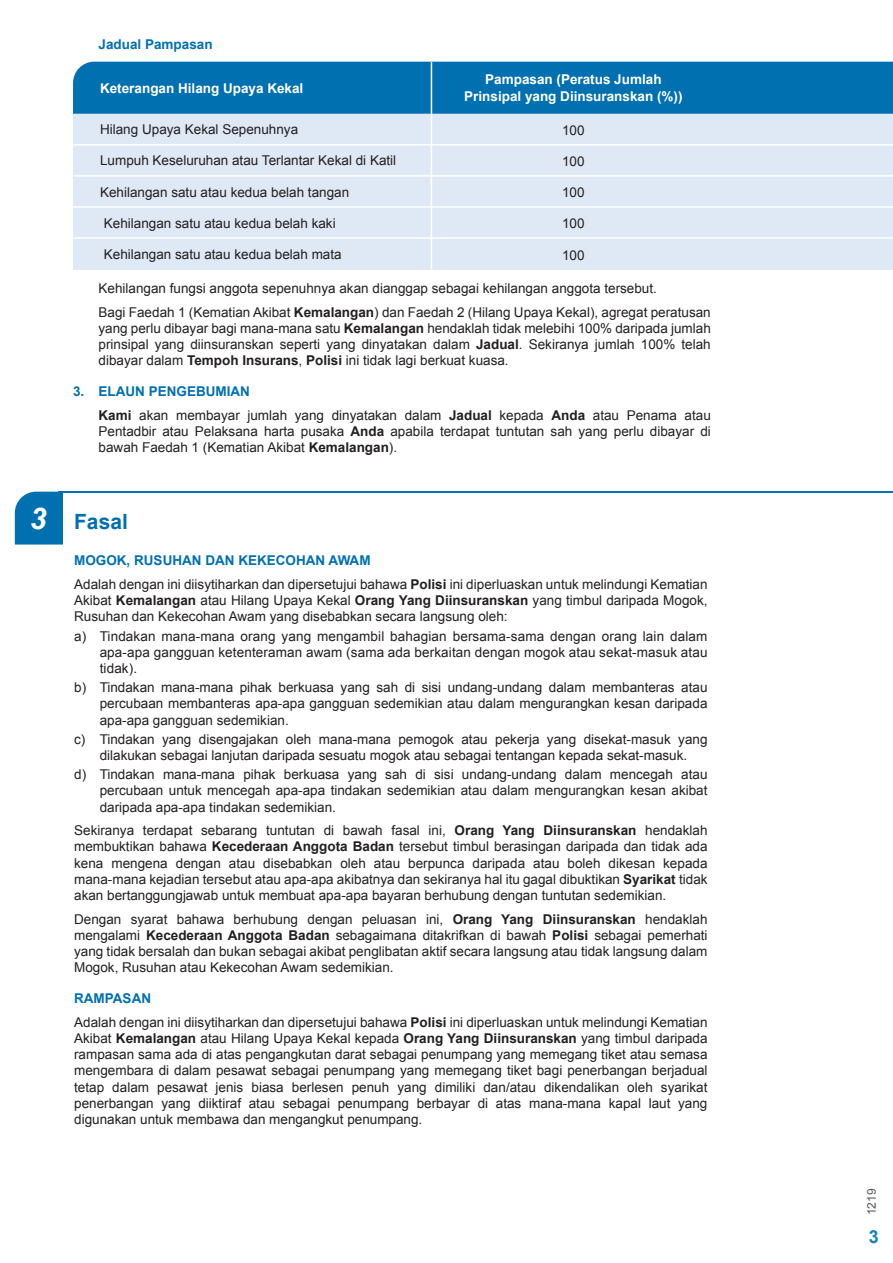
<style>
.page{position:relative;width:893px;height:1263px;background:#fff}
.page>*{position:absolute;margin:0;border:0;box-sizing:border-box;transform-origin:0 0}
.t1{font:700 21px "Arial";color:#0070b1}
.t2{font:700 18px "Arial";color:#1583be}
.t3{font:13.5px/16.2px "Arial";color:#231f20;text-align:justify}
.t4{font:700 13.5px/16.2px "Arial";color:#fff;text-align:center}
.t5{font:700 13.5px "Arial";color:#0070b1}
.t6{font:12px "Arial";color:#57585a}
.s1{font-weight:700}
.s2{font-weight:700;color:#0070b1}
.s3{font-style:italic;font-size:29.85px;color:#fff}
</style>
<div class="page">
<div style="left:73px;top:98px;width:820px;height:171px;background:#dfe9f5"></div>
<div style="left:73px;top:62px;width:820px;height:52px;background:#0070b1"></div>
<hr style="left:431px;top:62px;width:1px;height:207px;background:#fff">
<hr style="left:73px;top:144px;width:820px;height:2px;background:#fff">
<hr style="left:73px;top:175px;width:820px;height:2px;background:#fff">
<hr style="left:73px;top:206px;width:820px;height:2px;background:#fff">
<hr style="left:73px;top:237px;width:820px;height:2px;background:#fff">
<div style="left:15px;top:492px;width:48px;height:52px;background:#0070b1"></div>
<hr style="left:59px;top:492px;width:834px;height:1px;background:#0070b1">
<p class="t5" style="left:99px;top:36px;width:116px">Jadual Pampasan</p>
<p class="t4" style="left:100px;top:80px;width:205px">Keterangan Hilang Upaya Kekal</p>
<p class="t3" style="left:100px;top:122px;width:200px">Hilang Upaya Kekal Sepenuhnya</p>
<p class="t3" style="left:100px;top:153px;width:298px">Lumpuh Keseluruhan atau Terlantar Kekal di Katil</p>
<p class="t3" style="left:100px;top:184px;width:251px">Kehilangan satu atau kedua belah tangan</p>
<p class="t3" style="left:104px;top:215px;width:233px">Kehilangan satu atau kedua belah kaki</p>
<p class="t3" style="left:104px;top:246px;width:239px">Kehilangan satu atau kedua belah mata</p>
<p class="t4" style="left:464px;top:72px;width:220px">Pampasan (Peratus Jumlah<br>Prinsipal yang Diinsuranskan (%))</p>
<p class="t3" style="left:562px;top:122px;width:24px">100</p>
<p class="t3" style="left:562px;top:153px;width:24px">100</p>
<p class="t3" style="left:562px;top:185px;width:24px">100</p>
<p class="t3" style="left:562px;top:216px;width:24px">100</p>
<p class="t3" style="left:562px;top:247px;width:24px">100</p>
<p class="t3" style="left:99px;top:276px;width:614px;line-height:23.7px">Kehilangan fungsi anggota sepenuhnya akan dianggap sebagai kehilangan anggota tersebut.<br>Bagi Faedah 1 (Kematian Akibat <span class="s1">Kemalangan</span>) dan Faedah 2 (Hilang Upaya Kekal), agregat peratusan</p>
<p class="t3" style="left:99px;top:320px;width:614px">yang perlu dibayar bagi mana-mana satu <span class="s1">Kemalangan</span> hendaklah tidak melebihi 100% daripada jumlah prinsipal yang diinsuranskan seperti yang dinyatakan dalam <span class="s1">Jadual</span>. Sekiranya jumlah 100% telah dibayar dalam <span class="s1">Tempoh Insurans</span>, <span class="s1">Polisi</span> ini tidak lagi berkuat kuasa.</p>
<p class="t3" style="left:99px;top:380px;width:614px;line-height:23.7px;text-indent:-26px"><span class="s2">3. ELAUN PENGEBUMIAN<br></span><span class="s1">Kami</span> akan membayar jumlah yang dinyatakan dalam <span class="s1">Jadual</span> kepada <span class="s1">Anda</span> atau Penama atau</p>
<p class="t3" style="left:99px;top:424px;width:614px">Pentadbir atau Pelaksana harta pusaka <span class="s1">Anda</span> apabila terdapat tuntutan sah yang perlu dibayar di bawah Faedah 1 (Kematian Akibat <span class="s1">Kemalangan</span>).</p>
<h1 class="t1" style="left:30px;top:508px;width:99px"><span class="s3">3</span> Fasal</h1>
<p class="t3" style="left:74px;top:549px;width:635px;line-height:23.7px"><span class="s2">MOGOK, RUSUHAN DAN KEKECOHAN AWAM<br></span>Adalah dengan ini diisytiharkan dan dipersetujui bahawa <span class="s1">Polisi</span> ini diperluaskan untuk melindungi Kematian</p>
<p class="t3" style="left:74px;top:592px;width:635px">Akibat <span class="s1">Kemalangan</span> atau Hilang Upaya Kekal <span class="s1">Orang Yang Diinsuranskan</span> yang timbul daripada Mogok,<br>Rusuhan dan Kekecohan Awam yang disebabkan secara langsung oleh:</p>
<p class="t3" style="left:100px;top:628px;width:609px;text-indent:-26px">a) Tindakan mana-mana orang yang mengambil bahagian bersama-sama dengan orang lain dalam apa-apa gangguan ketenteraman awam (sama ada berkaitan dengan mogok atau sekat-masuk atau tidak).</p>
<p class="t3" style="left:100px;top:679px;width:609px;text-indent:-26px">b) Tindakan mana-mana pihak berkuasa yang sah di sisi undang-undang dalam membanteras atau percubaan membanteras apa-apa gangguan sedemikian atau dalam mengurangkan kesan daripada apa-apa gangguan sedemikian.</p>
<p class="t3" style="left:74px;top:731px;width:635px;text-align:center">c) Tindakan yang disengajakan oleh mana-mana pemogok atau pekerja yang disekat-masuk yang dilakukan sebagai lanjutan daripada sesuatu mogok atau sebagai tentangan kepada sekat-masuk.</p>
<p class="t3" style="left:100px;top:766px;width:609px;text-indent:-26px">d) Tindakan mana-mana pihak berkuasa yang sah di sisi undang-undang dalam mencegah atau percubaan untuk mencegah apa-apa tindakan sedemikian atau dalam mengurangkan kesan akibat daripada apa-apa tindakan sedemikian.</p>
<p class="t3" style="left:74px;top:822px;width:635px">Sekiranya terdapat sebarang tuntutan di bawah fasal ini, <span class="s1">Orang Yang Diinsuranskan</span> hendaklah membuktikan bahawa <span class="s1">Kecederaan Anggota Badan</span> tersebut timbul berasingan daripada dan tidak ada kena mengena dengan atau disebabkan oleh atau berpunca daripada atau boleh dikesan kepada mana-mana kejadian tersebut atau apa-apa akibatnya dan sekiranya hal itu gagal dibuktikan <span class="s1">Syarikat</span> tidak akan bertanggungjawab untuk membuat apa-apa bayaran berhubung dengan tuntutan sedemikian.</p>
<p class="t3" style="left:74px;top:911px;width:635px">Dengan syarat bahawa berhubung dengan peluasan ini, <span class="s1">Orang Yang Diinsuranskan</span> hendaklah mengalami <span class="s1">Kecederaan Anggota Badan</span> sebagaimana ditakrifkan di bawah <span class="s1">Polisi</span> sebagai pemerhati yang tidak bersalah dan bukan sebagai akibat penglibatan aktif secara langsung atau tidak langsung dalam Mogok, Rusuhan atau Kekecohan Awam sedemikian.</p>
<p class="t3" style="left:74px;top:987px;width:635px;line-height:23.7px"><span class="s2">RAMPASAN<br></span>Adalah dengan ini diisytiharkan dan dipersetujui bahawa <span class="s1">Polisi</span> ini diperluaskan untuk melindungi Kematian</p>
<p class="t3" style="left:74px;top:1030px;width:635px">Akibat <span class="s1">Kemalangan</span> atau Hilang Upaya Kekal kepada <span class="s1">Orang Yang Diinsuranskan</span> yang timbul daripada rampasan sama ada di atas pengangkutan darat sebagai penumpang yang memegang tiket atau semasa mengembara di dalam pesawat sebagai penumpang yang memegang tiket bagi penerbangan berjadual tetap dalam pesawat jenis biasa berlesen penuh yang dimiliki dan/atau dikendalikan oleh syarikat penerbangan yang diiktiraf atau sebagai penumpang berbayar di atas mana-mana kapal laut yang digunakan untuk membawa dan mengangkut penumpang.</p>
<p class="t6" style="left:864px;top:1215px;width:28px;rotate:-90deg">1219</p>
<h2 class="t2" style="left:869px;top:1225px;width:12px">3</h2>
</div>
